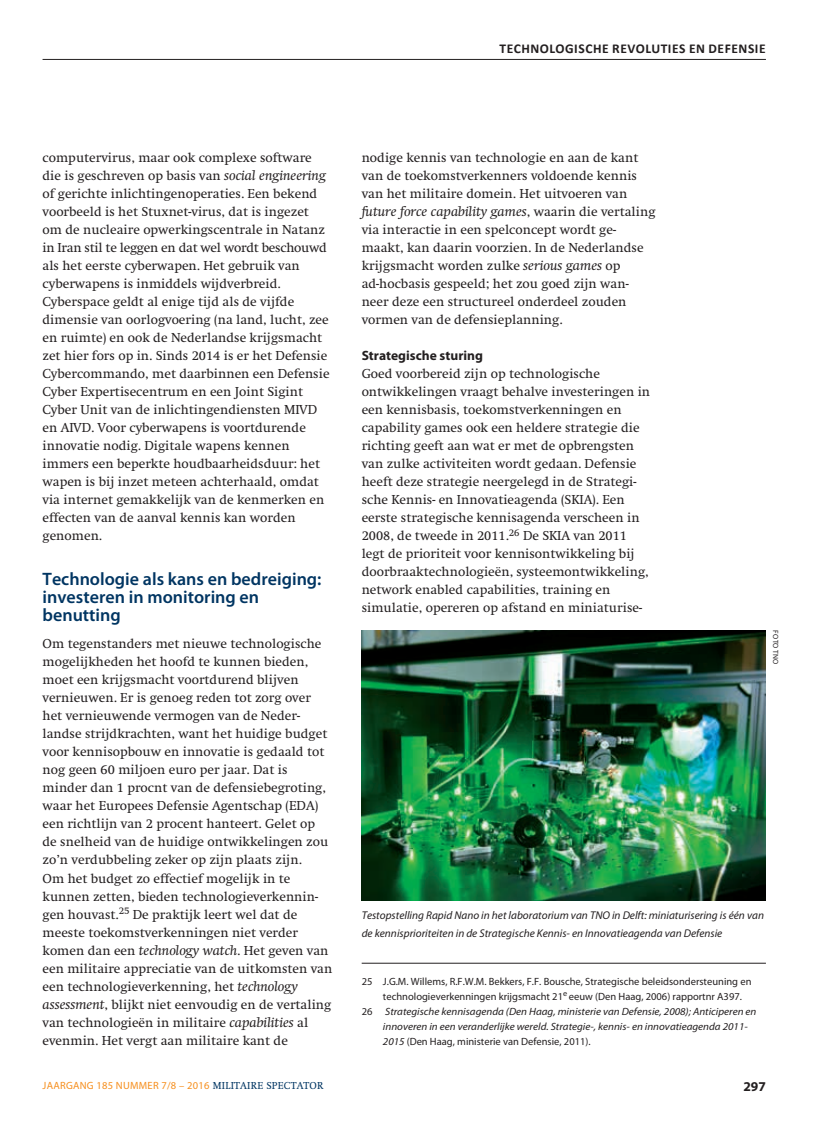
<style>
.page{position:relative;width:817px;height:1136px;background:#fff}
.page>*{position:absolute;margin:0;border:0;box-sizing:border-box;transform-origin:0 0}
.t1{font:600 18px/18px "Myriad Pro";color:#003562}
.t2{font:13.5px/18px "Swift";color:#231f20}
.t3{font:700 13.5px "Calibri";letter-spacing:.04em;color:#231f20}
.t4{font:700 13.5px "Myriad Pro";color:#231f20}
.t5{font:italic 11.25px/18px "Myriad Pro";color:#231f20}
.t6{font:10.5px "Myriad Pro";color:#231f20}
.t7{font:italic 10.5px "Myriad Pro";color:#231f20;scale:1.05 1}
.t8{font:10.5px "Myriad Pro";letter-spacing:.025em;color:#f68f1e}
.t9{font:7.5px "Myriad Pro";letter-spacing:.02em;color:#231f20}
.s1{font-style:italic}
.s2{font-style:normal}
.s3{font-family:"Swift";color:#003562}
</style>
<div class="page">
<hr style="left:43px;top:59px;width:722px;height:1px;background:#231f20">
<hr style="left:361px;top:962px;width:404px;height:1px;background:#231f20">
<img style="left:361px;top:630px;width:404px;height:270px">
<p class="t3" style="left:499px;top:40px;width:267px">TECHNOLOGISCHE REVOLUTIES EN DEFENSIE</p>
<p class="t2" style="left:43px;top:149px;width:288px">computervirus, maar ook complexe software die is geschreven op basis van <span class="s1">social engineering </span>of gerichte inlichtingenoperaties. Een bekend voorbeeld is het Stuxnet-virus, dat is ingezet om de nucleaire opwerkingscentrale in Natanz in Iran stil te leggen en dat wel wordt beschouwd als het eerste cyberwapen. Het gebruik van cyberwapens is inmiddels wijdverbreid.<br>Cyberspace geldt al enige tijd als de vijfde dimensie van oorlogvoering (na land, lucht, zee en ruimte) en ook de Nederlandse krijgsmacht zet hier fors op in. Sinds 2014 is er het Defensie Cybercommando, met daarbinnen een Defensie Cyber Expertisecentrum en een Joint Sigint Cyber Unit van de inlichtingendiensten MIVD en AIVD. Voor cyberwapens is voortdurende innovatie nodig. Digitale wapens kennen immers een beperkte houdbaarheidsduur: het wapen is bij inzet meteen achterhaald, omdat via internet gemakkelijk van de kenmerken en effecten van de aanval kennis kan worden genomen.</p>
<h1 class="t1" style="left:43px;top:570px;width:280px">Technologie als kans en bedreiging: investeren in monitoring en benutting</h1>
<p class="t2" style="left:43px;top:635px;width:291px">Om tegenstanders met nieuwe technologische mogelijkheden het hoofd te kunnen bieden, moet een krijgsmacht voortdurend blijven vernieuwen. Er is genoeg reden tot zorg over het vernieuwende vermogen van de Neder&shy;landse strijdkrachten, want het huidige budget voor kennisopbouw en innovatie is gedaald tot nog geen 60 miljoen euro per jaar. Dat is minder dan 1 procnt van de defensiebegroting, waar het Europees Defensie Agentschap (EDA) een richtlijn van 2 procent hanteert. Gelet op de snelheid van de huidige ontwikkelingen zou zo’n verdubbeling zeker op zijn plaats zijn.<br>Om het budget zo effectief mogelijk in te kunnen zetten, bieden technologieverkennin&shy;gen houvast.<sup>25</sup> De praktijk leert wel dat de meeste toekomstverkenningen niet verder komen dan een <span class="s1">technology watch</span>. Het geven van een militaire appreciatie van de uitkomsten van een technologieverkenning, het <span class="s1">technology assessment</span>, blijkt niet eenvoudig en de vertaling van technologieën in militaire <span class="s1">capabilities</span> al evenmin. Het vergt aan militaire kant de</p>
<p class="t2" style="left:361px;top:149px;width:295px">nodige kennis van technologie en aan de kant van de toekomstverkenners voldoende kennis van het militaire domein. Het uitvoeren van <span class="s1">future force capability games</span>, waarin die vertaling via interactie in een spelconcept wordt ge&shy;maakt, kan daarin voorzien. In de Nederlandse krijgsmacht worden zulke <span class="s1">serious games</span> op ad-hocbasis gespeeld; het zou goed zijn wan&shy;neer deze een structureel onderdeel zouden vormen van de defensieplanning.</p>
<p class="t4" style="left:361px;top:348px;width:123px">Strategische sturing</p>
<p class="t2" style="left:361px;top:365px;width:290px">Goed voorbereid zijn op technologische ontwikkelingen vraagt behalve investeringen in een kennisbasis, toekomstverkenningen en capability games ook een heldere strategie die richting geeft aan wat er met de opbrengsten van zulke activiteiten wordt gedaan. Defensie heeft deze strategie neergelegd in de Strategi&shy;sche Kennis- en Innovatieagenda (SKIA). Een eerste strategische kennisagenda verscheen in 2008, de tweede in 2011.<sup>26</sup> De SKIA van 2011 legt de prioriteit voor kennisontwikkeling bij doorbraaktechnologieën, systeemontwikkeling, network enabled capabilities, training en simulatie, opereren op afstand en miniaturise-</p>
<p class="t9" style="left:779px;top:630px;width:36px;rotate:90deg">FOTO TNO</p>
<p class="t5" style="left:361px;top:905px;width:404px">Testopstelling Rapid Nano in het laboratorium van TNO in Delft: miniaturisering is één van de kennisprioriteiten in de Strategische Kennis- en Innovatieagenda van Defensie</p>
<p class="t6" style="left:361px;top:975px;width:391px">25 J.G.M. Willems, R.F.W.M. Bekkers, F.F. Bousche, Strategische beleidsondersteuning en</p>
<p class="t6" style="left:383px;top:990px;width:360px">technologieverkenningen krijgsmacht 21<sup>e</sup> eeuw (Den Haag, 2006) rapportnr A397.</p>
<p class="t7" style="left:361px;top:1005px;width:377px"><span class="s2">26</span> Strategische kennisagenda (Den Haag, ministerie van Defensie, 2008); Anticiperen en</p>
<p class="t7" style="left:383px;top:1020px;width:349px">innoveren in een veranderlijke wereld. Strategie-, kennis- en innovatieagenda 2011-</p>
<p class="t6" style="left:383px;top:1035px;width:209px"><span class="s1">2015</span> (Den Haag, ministerie van Defensie, 2011).</p>
<p class="t8" style="left:43px;top:1079px;width:282px">JAARGANG 185 NUMMER 7/8 – 2016 <span class="s3">MILITAIRE SPECTATOR</span></p>
<p class="t4" style="left:743px;top:1078px;width:24px">297</p>
</div>
